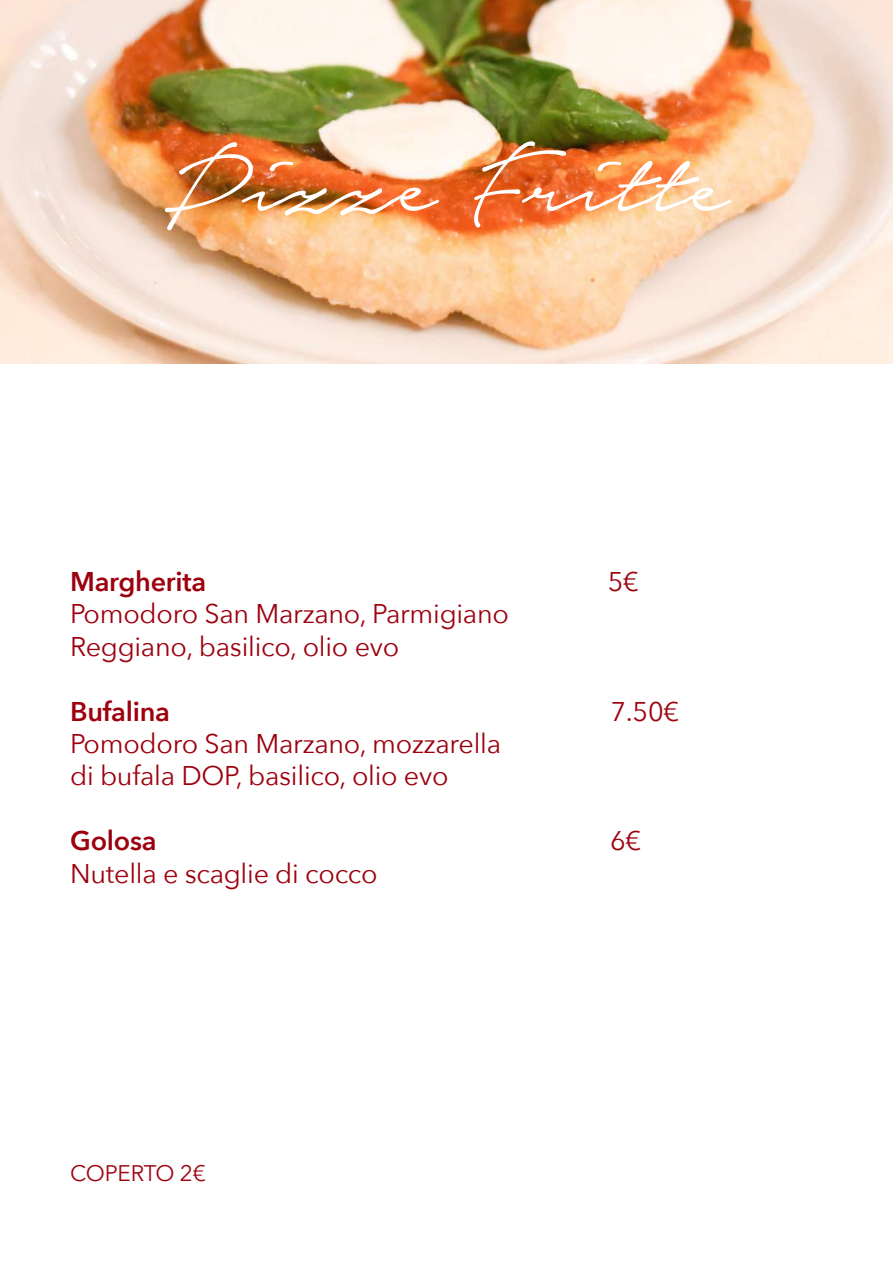
<style>
.page{position:relative;width:893px;height:1263px;background:#fff}
.page>*{position:absolute;margin:0;border:0;box-sizing:border-box;transform-origin:0 0}
.t1{font:126.15px "Notera Personal Use Only";color:#fff}
.t2{font:27px/32.4px "Avenir Next";letter-spacing:-.01em;color:#9d000e}
.t3{font:600 27px "Avenir Next";letter-spacing:-.01em;color:#9d000e}
.t4{font:22.5px "Avenir Next";letter-spacing:-.015em;color:#9d000e}
</style>
<div class="page">
<img style="left:0;top:0;width:893px;height:364px">
<h1 class="t1" style="left:164px;top:122px;width:566px">Pizze Fritte</h1>
<p class="t3" style="left:70px;top:558px;width:138px">Margherita</p>
<p class="t2" style="left:608px;top:564px;width:33px">5€</p>
<p class="t2" style="left:70px;top:596px;width:440px">Pomodoro San Marzano, Parmigiano<br>Reggiano, basilico, olio evo</p>
<p class="t3" style="left:70px;top:688px;width:101px">Bufalina</p>
<p class="t2" style="left:610px;top:694px;width:70px">7.50€</p>
<p class="t2" style="left:70px;top:726px;width:432px">Pomodoro San Marzano, mozzarella di bufala DOP, basilico, olio evo</p>
<p class="t3" style="left:70px;top:817px;width:88px">Golosa</p>
<p class="t2" style="left:610px;top:823px;width:33px">6€</p>
<p class="t2" style="left:70px;top:856px;width:309px">Nutella e scaglie di cocco</p>
<p class="t4" style="left:70px;top:1154px;width:137px">COPERTO 2€</p>
</div>
